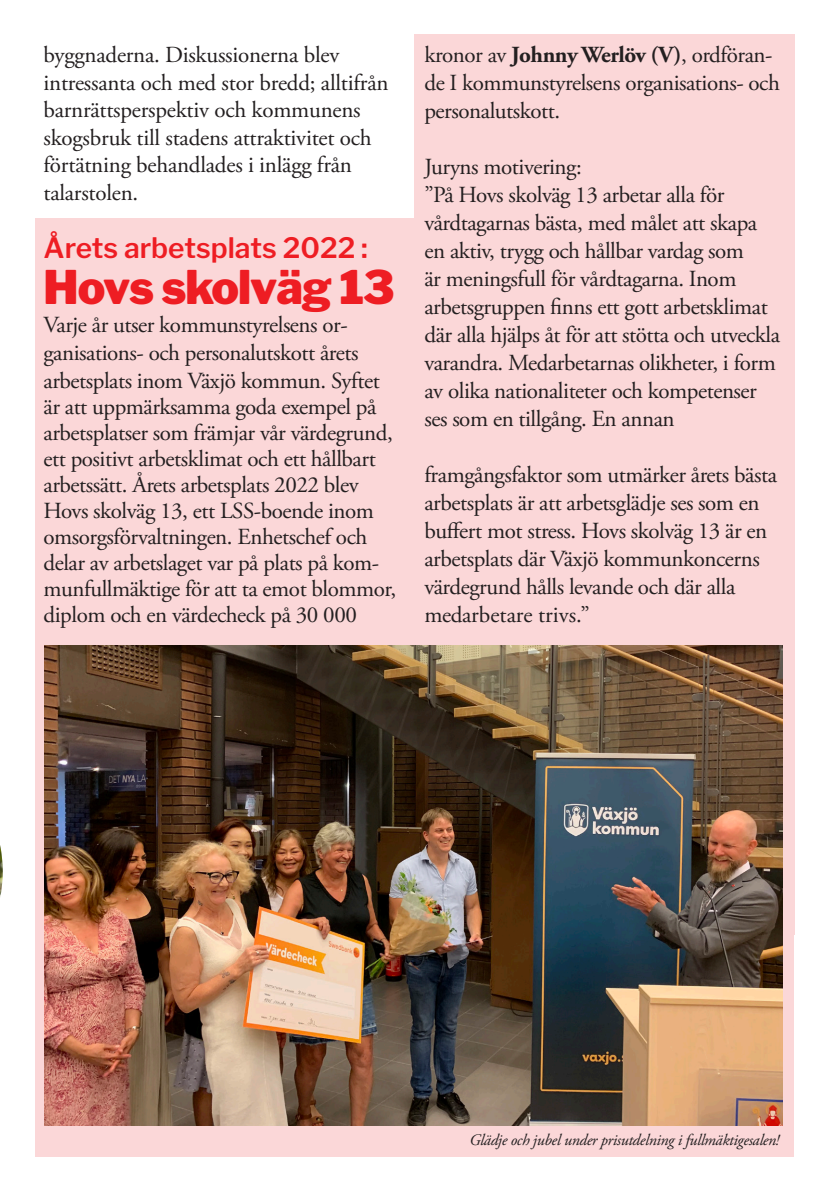
<style>
.page{position:relative;width:840px;height:1191px;background:#fff}
.page>*{position:absolute;margin:0;border:0;box-sizing:border-box;transform-origin:0 0}
.t1{font:900 46px "Libre Franklin";letter-spacing:-.02em;color:#ee1d23}
.t2{font:600 28px "Libre Franklin";color:#ee1d23}
.t3{font:23px/28px "Adobe Garamond Pro";letter-spacing:-.02em;color:#231f20}
.t4{font:italic 16px "Adobe Garamond Pro";letter-spacing:-.02em;color:#231f20}
.s1{font-weight:700}
</style>
<div class="page">
<div style="left:35px;top:218px;width:758px;height:939px;background:#fbd7d8"></div>
<div style="left:414px;top:34px;width:380px;height:900px;background:#fbd7d8"></div>
<img style="left:0;top:845px;width:3px;height:52px">
<img style="left:45px;top:645px;width:737px;height:480px">
<p class="t3" style="left:43px;top:42px;width:346px">byggnaderna. Diskussionerna blev intressanta och med stor bredd; alltifrån barnrättsperspektiv och kommunens skogsbruk till stadens attraktivitet och förtätning behandlades i inlägg från talarstolen.</p>
<p class="t2" style="left:43px;top:231px;width:325px">Årets arbetsplats 2022 :</p>
<p class="t1" style="left:43px;top:260px;width:352px">Hovs skolväg 13</p>
<p class="t3" style="left:43px;top:312px;width:354px;line-height:26.4px">Varje år utser kommunstyrelsens or&shy;ganisations- och personalutskott årets arbetsplats inom Växjö kommun. Syftet är att uppmärksamma goda exempel på arbetsplatser som främjar vår värdegrund, ett positivt arbetsklimat och ett hållbart arbetssätt. Årets arbetsplats 2022 blev Hovs skolväg 13, ett LSS-boende inom omsorgsförvaltningen. Enhetschef och delar av arbetslaget var på plats på kom&shy;munfullmäktige för att ta emot blommor, diplom och en värdecheck på 30 000</p>
<p class="t3" style="left:424px;top:42px;width:357px">kronor av <span class="s1">Johnny Werlöv (V)</span>, ordföran&shy;de I kommunstyrelsens organisations- och personalutskott.</p>
<p class="t3" style="left:424px;top:154px;width:159px">Juryns motivering:</p>
<p class="t3" style="left:424px;top:182px;width:357px">”På Hovs skolväg 13 arbetar alla för vårdtagarnas bästa, med målet att skapa en aktiv, trygg och hållbar vardag som<br>är meningsfull för vårdtagarna. Inom arbetsgruppen finns ett gott arbetsklimat där alla hjälps åt för att stötta och utveckla varandra. Medarbetarnas olikheter, i form av olika nationaliteter och kompetenser ses som en tillgång. En annan</p>
<p class="t3" style="left:424px;top:462px;width:354px">framgångsfaktor som utmärker årets bästa arbetsplats är att arbetsglädje ses som en buffert mot stress. Hovs skolväg 13 är en arbetsplats där Växjö kommunkoncerns värdegrund hålls levande och där alla medarbetare trivs.”</p>
<p class="t4" style="left:469px;top:1130px;width:311px">Glädje och jubel under prisutdelning i fullmäktigesalen!</p>
</div>
